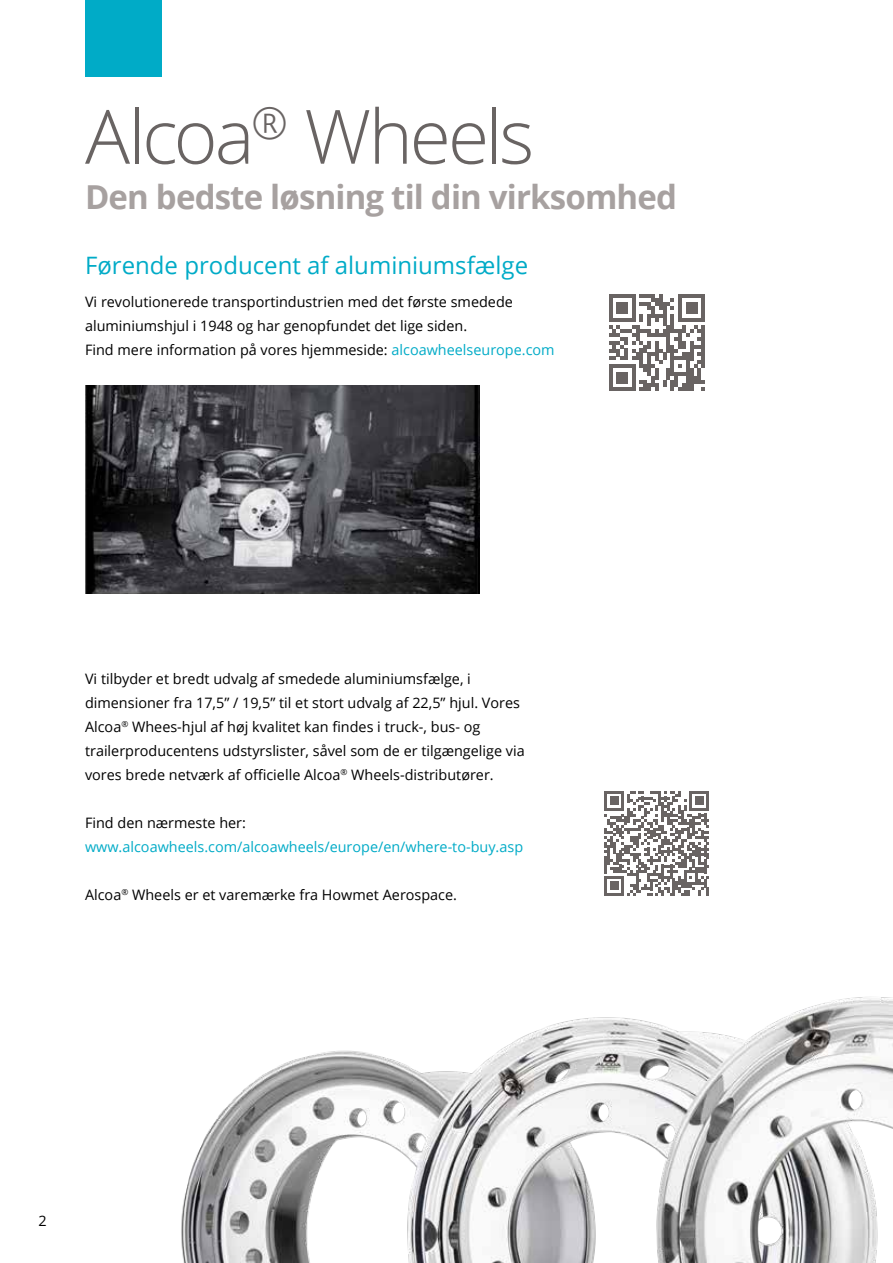
<style>
.page{position:relative;width:893px;height:1263px;background:#fff}
.page>*{position:absolute;margin:0;border:0;box-sizing:border-box;transform-origin:0 0}
.t1{font:300 75px "Open Sans";letter-spacing:-.04em;color:#696463}
.t2{font:700 33px "Open Sans";letter-spacing:-.025em;color:#a7a1a0}
.t3{font:24px "Open Sans";color:#00abc7}
.t4{font:14.4px/24px "Open Sans";color:#000}
.t5{font:14.4px "Open Sans";color:#00abc7}
.s1{color:#00abc7}
</style>
<div class="page">
<img style="left:181px;top:997px;width:712px;height:266px">
<img style="left:85px;top:386px;width:395px;height:208px">
<svg style="left:609px;top:294px;width:96px;height:97px"></svg>
<svg style="left:604px;top:791px;width:105px;height:105px"></svg>
<div style="left:85px;top:0;width:77px;height:77px;background:#00abc7"></div>
<h1 class="t1" style="left:85px;top:85px;width:451px">Alcoa<sup>®</sup> Wheels</h1>
<h2 class="t2" style="left:85px;top:173px;width:593px">Den bedste løsning til din virksomhed</h2>
<h3 class="t3" style="left:85px;top:249px;width:445px">Førende producent af aluminiumsfælge</h3>
<p class="t4" style="left:85px;top:289px;width:471px">Vi revolutionerede transportindustrien med det første smedede aluminiumshjul i 1948 og har genopfundet det lige siden.<br>Find mere information på vores hjemmeside: <span class="s1">alcoawheelseurope.com</span></p>
<p class="t4" style="left:85px;top:666px;width:441px">Vi tilbyder et bredt udvalg af smedede aluminiumsfælge, i dimensioner fra 17,5” / 19,5” til et stort udvalg af 22,5” hjul. Vores Alcoa<sup>®</sup> Whees-hjul af høj kvalitet kan findes i truck-, bus- og trailerproducentens udstyrslister, såvel som de er tilgængelige via vores brede netværk af officielle Alcoa<sup>®</sup> Wheels-distributører.</p>
<p class="t4" style="left:85px;top:810px;width:162px">Find den nærmeste her:</p>
<p class="t5" style="left:85px;top:837px;width:440px">www.alcoawheels.com/alcoawheels/europe/en/where-to-buy.asp</p>
<p class="t4" style="left:85px;top:882px;width:373px">Alcoa<sup>®</sup> Wheels er et varemærke fra Howmet Aerospace.</p>
<p class="t4" style="left:38px;top:1208px;width:10px">2</p>
</div>
